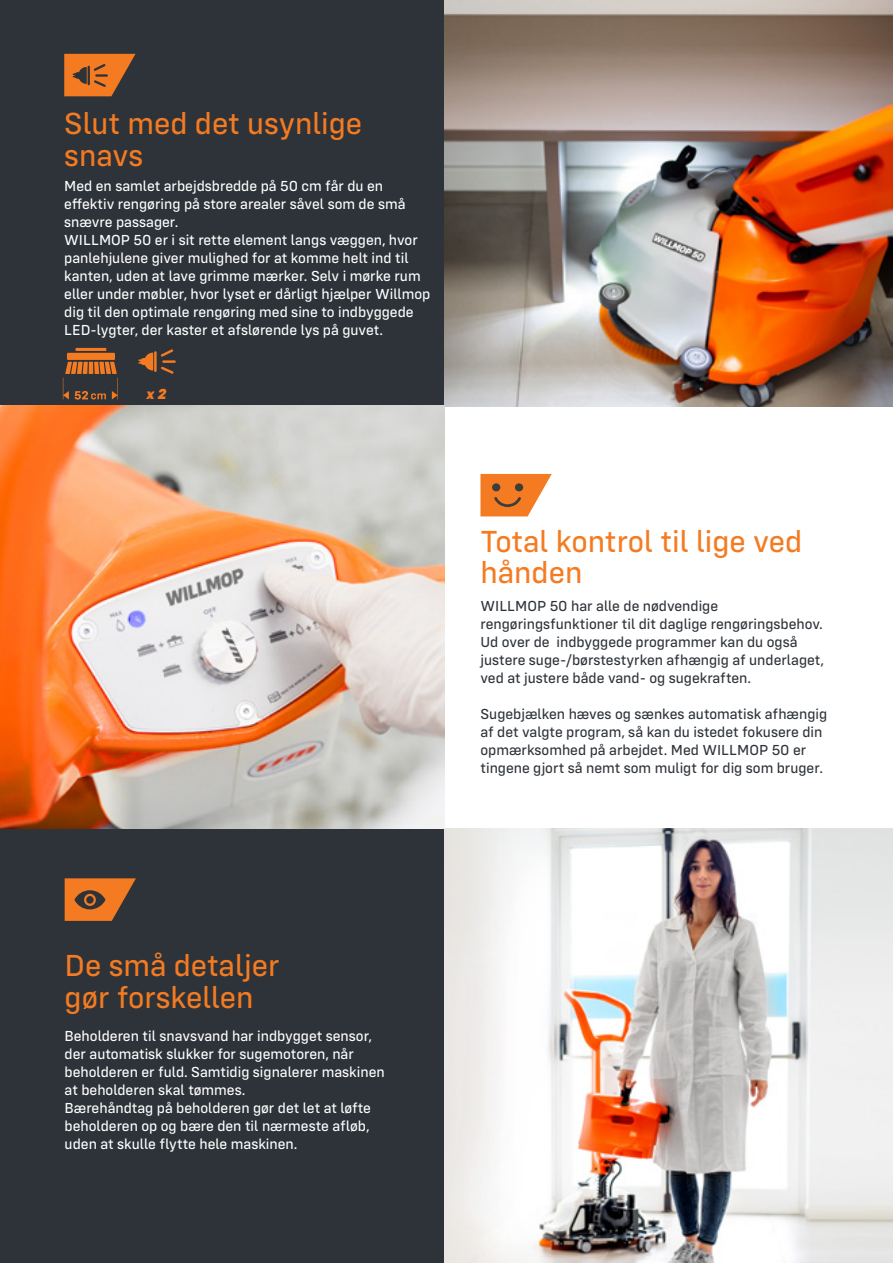
<style>
.page{position:relative;width:893px;height:1263px;background:#fff}
.page>*{position:absolute;margin:0;border:0;box-sizing:border-box;transform-origin:0 0}
.t1{font:31.5px/31.5px "Config Text";color:#f47b21}
.t2{font:15px/18px "Config Text";color:#fff}
.t3{font:15px/18px "Config Text";color:#2e3339}
.t4{font:italic 800 15px "Config";color:#f47b23}
</style>
<div class="page">
<div style="left:0;top:828px;width:893px;height:435px;background:#2e3339"></div>
<div style="left:0;top:0;width:892px;height:406px;background:#2e3339"></div>
<svg style="left:64px;top:54px;width:72px;height:42px"></svg>
<svg style="left:138px;top:352px;width:15px;height:19px"></svg>
<hr style="left:154px;top:351px;width:3px;height:21px;background:#f47b21">
<hr style="left:162px;top:360px;width:14px;height:3px;background:#f47b21">
<svg style="left:161px;top:349px;width:12px;height:8px"></svg>
<svg style="left:161px;top:367px;width:13px;height:7px"></svg>
<svg style="left:65px;top:878px;width:71px;height:43px"></svg>
<hr style="left:76px;top:348px;width:30px;height:3px;background:#f47b21">
<div style="left:67px;top:353px;width:48px;height:7px;background:#f47b21"></div>
<svg style="left:63px;top:362px;width:55px;height:38px"></svg>
<img style="left:444px;top:0;width:449px;height:406px">
<img style="left:444px;top:828px;width:449px;height:435px">
<img style="left:0;top:406px;width:444px;height:422px">
<svg style="left:480px;top:474px;width:72px;height:42px"></svg>
<p class="t1" style="left:64px;top:108px;width:299px">Slut med det usynlige snavs</p>
<p class="t2" style="left:64px;top:177px;width:343px">Med en samlet arbejdsbredde på 50 cm får du en effektiv rengøring på store arealer såvel som de små snævre passager.</p>
<p class="t2" style="left:64px;top:231px;width:368px">WILLMOP 50 er i sit rette element langs væggen, hvor panlehjulene giver mulighed for at komme helt ind til kanten, uden at lave grimme mærker. Selv i mørke rum eller under møbler, hvor lyset er dårligt hjælper Willmop dig til den optimale rengøring med sine to indbyggede LED-lygter, der kaster et afslørende lys på guvet.</p>
<p class="t4" style="left:146px;top:385px;width:22px">x 2</p>
<p class="t1" style="left:480px;top:525px;width:323px">Total kontrol til lige ved hånden</p>
<p class="t3" style="left:480px;top:597px;width:345px">WILLMOP 50 har alle de nødvendige rengøringsfunktioner til dit daglige rengøringsbehov.<br>Ud over de indbyggede programmer kan du også justere suge-/børstestyrken afhængig af underlaget, ved at justere både vand- og sugekraften.</p>
<p class="t3" style="left:480px;top:705px;width:348px">Sugebjælken hæves og sænkes automatisk afhængig af det valgte program, så kan du istedet fokusere din opmærksomhed på arbejdet. Med WILLMOP 50 er tingene gjort så nemt som muligt for dig som bruger.</p>
<p class="t1" style="left:65px;top:950px;width:217px">De små detaljer</p>
<p class="t1" style="left:65px;top:981px;width:190px">gør forskellen</p>
<p class="t2" style="left:65px;top:1027px;width:322px">Beholderen til snavsvand har indbygget sensor, der automatisk slukker for sugemotoren, når beholderen er fuld. Samtidig signalerer maskinen at beholderen skal tømmes.</p>
<p class="t2" style="left:65px;top:1099px;width:308px;text-align:justify">Bærehåndtag på beholderen gør det let at løfte beholderen op og bære den til nærmeste afløb, uden at skulle flytte hele maskinen.</p>
</div>
